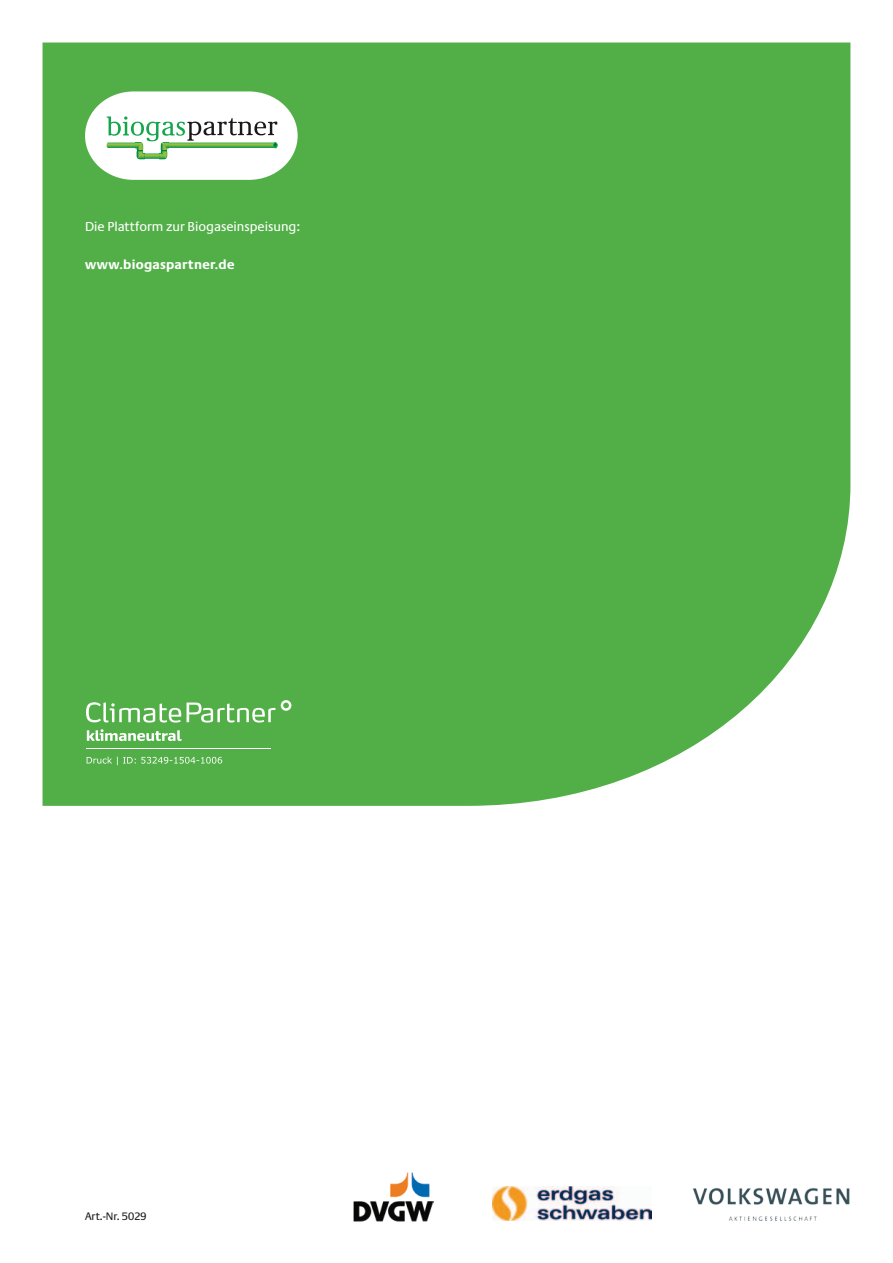
<style>
.page{position:relative;width:893px;height:1263px;background:#fff}
.page>*{position:absolute;margin:0;border:0;box-sizing:border-box;transform-origin:0 0}
.t1{font:13.5px "Neue Praxis";color:#fff}
.t2{font:700 13.5px "Neue Praxis";letter-spacing:.02em;color:#fff}
.t3{font:11.25px "Neue Praxis";color:#1a1918}
</style>
<div class="page">
<div style="left:42px;top:42px;width:809px;height:764px;background:#52af47"></div>
<img style="left:354px;top:1172px;width:79px;height:50px">
<img style="left:492px;top:1186px;width:159px;height:35px">
<img style="left:693px;top:1187px;width:157px;height:34px">
<svg style="left:85px;top:91px;width:213px;height:89px"></svg>
<hr style="left:86px;top:748px;width:185px;height:1px;background:#fff">
<svg style="left:87px;top:729px;width:95px;height:12px"></svg>
<svg style="left:187px;top:702px;width:88px;height:20px"></svg>
<svg style="left:281px;top:700px;width:10px;height:11px"></svg>
<svg style="left:86px;top:702px;width:95px;height:20px"></svg>
<svg style="left:87px;top:757px;width:135px;height:8px"></svg>
<p class="t1" style="left:85px;top:219px;width:217px">Die Plattform zur Biogaseinspeisung:</p>
<p class="t2" style="left:85px;top:256px;width:151px">www.biogaspartner.de</p>
<p class="t3" style="left:85px;top:1209px;width:63px">Art.-Nr. 5029</p>
</div>
